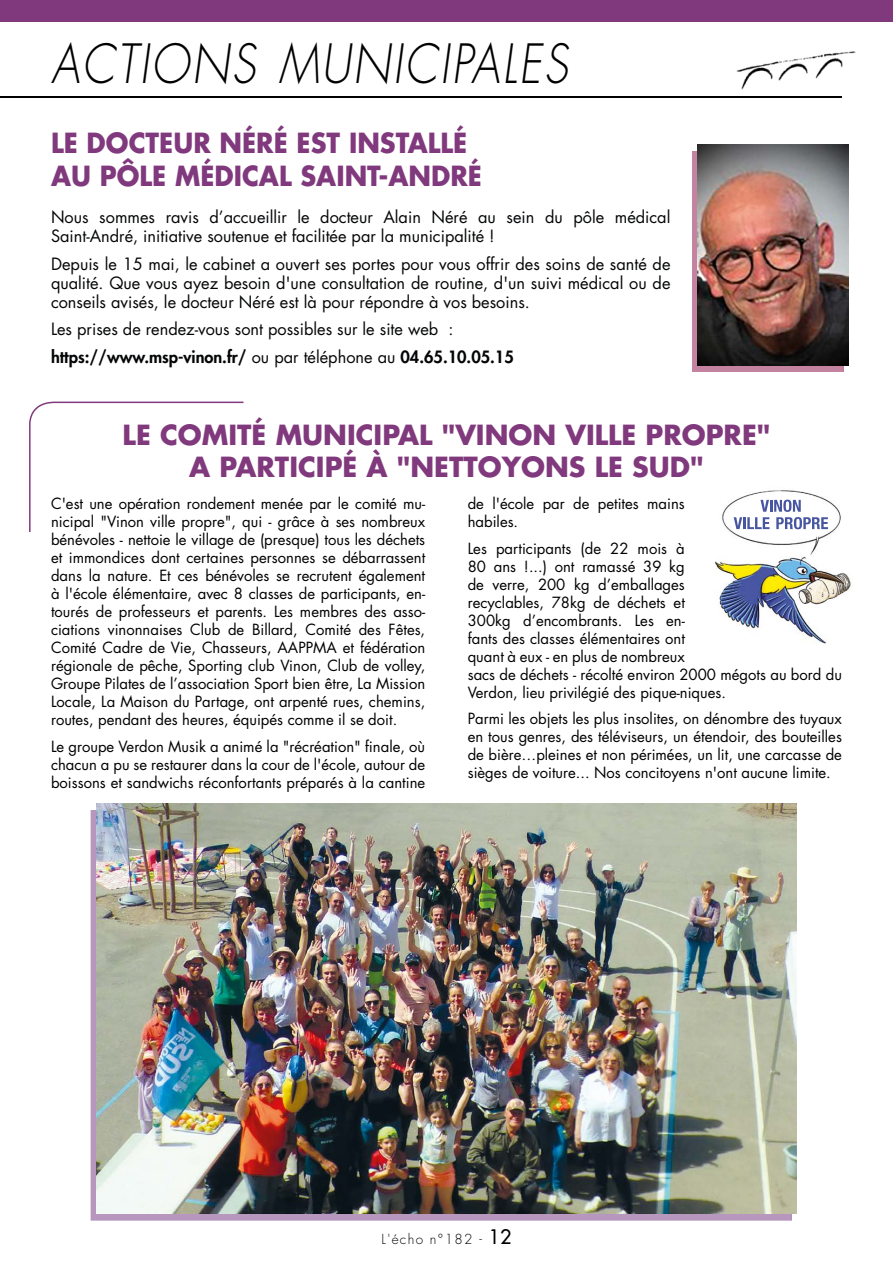
<style>
.page{position:relative;width:893px;height:1263px;background:#fff}
.page>*{position:absolute;margin:0;border:0;box-sizing:border-box;transform-origin:0 0}
.t1{font:italic 300 52.65px "Futura";letter-spacing:.05em;color:#000;scale:.85 1}
.t2{font:700 27px/32.4px "Futura";color:#81397d;text-align:center}
.t3{font:700 27px/32.4px "Futura";color:#81397d;scale:.95 1}
.t4{font:16.5px/18.9px "Futura";color:#040506}
.t5{font:15px/18px "Futura";color:#000;text-align:justify}
.t6{font:300 13.5px "Futura";letter-spacing:.1em;color:#000}
.s1{font-weight:800}
.s2{font-weight:400;font-size:19.5px}
</style>
<div class="page">
<div style="left:0;top:0;width:893px;height:21px;background:#81397d"></div>
<hr style="left:0;top:96px;width:842px;height:1px;background:#000">
<img style="left:736px;top:51px;width:120px;height:39px">
<img style="left:715px;top:490px;width:136px;height:154px">
<svg style="left:734px;top:500px;width:94px;height:29px"></svg>
<img style="left:692px;top:151px;width:151px;height:221px">
<img style="left:698px;top:145px;width:151px;height:220px">
<svg style="left:29px;top:402px;width:214px;height:130px"></svg>
<img style="left:96px;top:803px;width:701px;height:411px">
<h1 class="t1" style="left:51px;top:32px;width:610px">ACTIONS MUNICIPALES</h1>
<h2 class="t3" style="left:51px;top:127px;width:455px">LE DOCTEUR NÉRÉ EST INSTALLÉ<br>AU PÔLE MÉDICAL SAINT-ANDRÉ</h2>
<p class="t4" style="left:51px;top:208px;width:621px">Nous sommes ravis d’accueillir le docteur Alain Néré au sein du pôle médical<br>Saint-André, initiative soutenue et facilitée par la municipalité !</p>
<p class="t4" style="left:51px;top:254px;width:621px;text-align:justify">Depuis le 15 mai, le cabinet a ouvert ses portes pour vous offrir des soins de santé de qualité. Que vous ayez besoin d'une consultation de routine, d'un suivi médical ou de conseils avisés, le docteur Néré est là pour répondre à vos besoins.</p>
<p class="t4" style="left:51px;top:316px;width:464px;line-height:27.5px">Les prises de rendez-vous sont possibles sur le site web : <span class="s1">https://www.msp-vinon.fr/</span> ou par téléphone au <span class="s1">04.65.10.05.15</span></p>
<h2 class="t2" style="left:123px;top:418px;width:649px">LE COMITÉ MUNICIPAL "VINON VILLE PROPRE"<br>A PARTICIPÉ À "NETTOYONS LE SUD"</h2>
<p class="t5" style="left:51px;top:495px;width:376px">C'est une opération rondement menée par le comité mu&shy;nicipal "Vinon ville propre", qui - grâce à ses nombreux bénévoles - nettoie le village de (presque) tous les déchets et immondices dont certaines personnes se débarrassent dans la nature. Et ces bénévoles se recrutent également à l'école élémentaire, avec 8 classes de participants, en&shy;tourés de professeurs et parents. Les membres des asso&shy;ciations vinonnaises Club de Billard, Comité des Fêtes, Comité Cadre de Vie, Chasseurs, AAPPMA et fédération régionale de pêche, Sporting club Vinon, Club de volley, Groupe Pilates de l’association Sport bien être, La Mission Locale, La Maison du Partage, ont arpenté rues, chemins, routes, pendant des heures, équipés comme il se doit.</p>
<p class="t5" style="left:51px;top:737px;width:376px">Le groupe Verdon Musik a animé la "récréation" finale, où chacun a pu se restaurer dans la cour de l'école, autour de boissons et sandwichs réconfortants préparés à la cantine</p>
<p class="t5" style="left:468px;top:495px;width:219px">de l'école par de petites mains habiles.</p>
<p class="t5" style="left:468px;top:539px;width:376px;text-align:left">Les participants (de 22 mois à<br>80 ans !...) ont ramassé 39 kg<br>de verre, 200 kg d’emballages<br>recyclables, 78kg de déchets et<br>300kg d’encombrants. Les en-<br>fants des classes élémentaires ont<br>quant à eux - en plus de nombreux<br>sacs de déchets - récolté environ 2000 mégots au bord du Verdon, lieu privilégié des pique-niques.</p>
<p class="t5" style="left:468px;top:710px;width:376px">Parmi les objets les plus insolites, on dénombre des tuyaux en tous genres, des téléviseurs, un étendoir, des bouteilles de bière…pleines et non périmées, un lit, une carcasse de sièges de voiture... Nos concitoyens n'ont aucune limite.</p>
<p class="t6" style="left:382px;top:1231px;width:131px">L'écho n°182 - <span class="s2">12</span></p>
</div>
